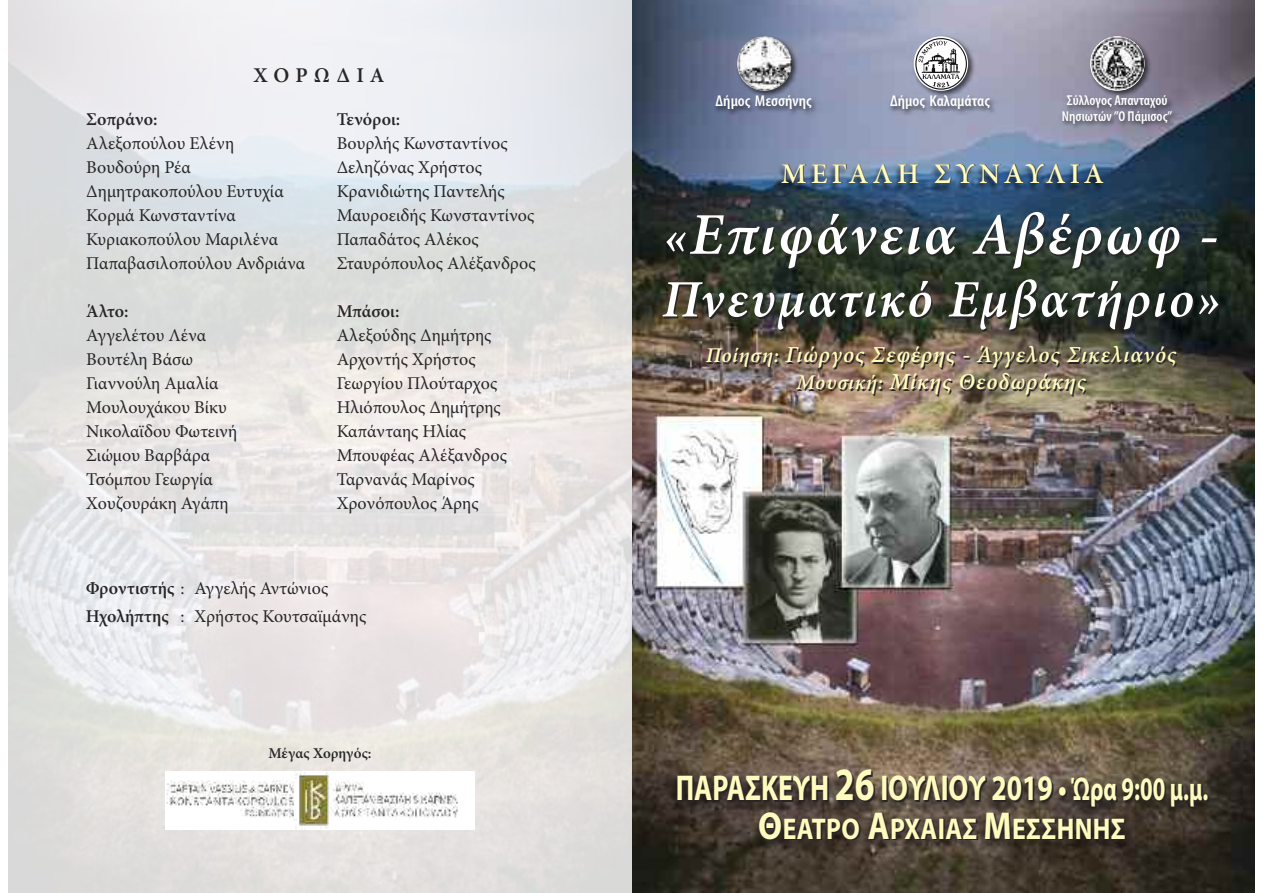
<style>
.page{position:relative;width:1263px;height:893px;background:#fff}
.page>*{position:absolute;margin:0;border:0;box-sizing:border-box;transform-origin:0 0}
.t1{font:italic 600 59.1px "Minion Pro";letter-spacing:.035em;color:#fff}
.t2{font:italic 600 52.65px "Minion Pro";letter-spacing:.04em;color:#fff}
.t3{font:700 36px "Myriad Pro";color:#fffbbf;scale:.77 1}
.t4{font:700 30px "Myriad Pro";letter-spacing:.015em;color:#fffbbf;scale:.86 1}
.t5{font:600 28.65px "Minion Pro";letter-spacing:.15em;color:#fffbbf}
.t6{font:italic 600 22.95px/27.6px "Minion Pro";letter-spacing:.04em;color:#fffbbf;text-align:center}
.t7{font:600 21px "Minion Pro";letter-spacing:.295em;color:#272526}
.t8{font:18px/24px "Minion Pro";color:#272526}
.t9{font:600 18px "Minion Pro";color:#272526}
.t10{font:600 condensed 15.75px "Myriad Pro";color:#fff;scale:1.08 1}
.t11{font:600 15px "Minion Pro";color:#272526}
.t12{font:600 condensed 14.4px/15.8px "Myriad Pro";color:#fff;text-align:center}
.s1{font-weight:600}
.s2{font-size:52.65px}
.s3{font-size:21px}
.s4{font-size:46.5px}
.s5{font-size:33px}
.s6{font-size:39px}
</style>
<div class="page">
<img style="left:631px;top:0;width:623px;height:893px">
<img style="left:631px;top:757px;width:621px;height:120px">
<img style="left:732px;top:31px;width:71px;height:56px">
<img style="left:737px;top:36px;width:55px;height:55px;border-radius:50%">
<img style="left:703px;top:87px;width:127px;height:37px">
<img style="left:909px;top:31px;width:70px;height:56px">
<svg style="left:915px;top:38px;width:52px;height:49px"></svg>
<img style="left:878px;top:87px;width:130px;height:37px">
<img style="left:1085px;top:31px;width:70px;height:57px">
<svg style="left:1090px;top:36px;width:54px;height:55px"></svg>
<img style="left:1091px;top:37px;width:53px;height:53px;border-radius:50%">
<img style="left:1050px;top:88px;width:140px;height:57px">
<img style="left:631px;top:154px;width:622px;height:55px">
<svg style="left:9px;top:0;width:622px;height:893px;background:#e5e4e4"></svg>
<div style="left:165px;top:771px;width:310px;height:58px;background:#fff"></div>
<img style="left:166px;top:771px;width:292px;height:58px">
<p class="t7" style="left:253px;top:68px;width:132px">ΧΟΡΩΔΙΑ</p>
<p class="t9" style="left:86px;top:112px;width:73px">Σοπράνο:</p>
<p class="t8" style="left:86px;top:133px;width:220px">Αλεξοπούλου Ελένη<br>Βουδούρη Ρέα<br>Δημητρακοπούλου Ευτυχία<br>Κορμά Κωνσταντίνα<br>Κυριακοπούλου Μαριλένα<br>Παπαβασιλοπούλου Ανδριάνα</p>
<p class="t9" style="left:86px;top:304px;width:44px">Άλτο:</p>
<p class="t8" style="left:86px;top:325px;width:152px">Αγγελέτου Λένα<br>Βουτέλη Βάσω<br>Γιαννούλη Αμαλία<br>Μουλουχάκου Βίκυ<br>Νικολαϊδου Φωτεινή<br>Σιώμου Βαρβάρα<br>Τσόμπου Γεωργία<br>Χουζουράκη Αγάπη</p>
<p class="t9" style="left:337px;top:112px;width:65px">Τενόροι:</p>
<p class="t8" style="left:337px;top:133px;width:200px">Βουρλής Κωνσταντίνος<br>Δεληζόνας Χρήστος<br>Κρανιδιώτης Παντελής<br>Μαυροειδής Κωνσταντίνος<br>Παπαδάτος Αλέκος<br>Σταυρόπουλος Αλέξανδρος</p>
<p class="t9" style="left:337px;top:304px;width:64px">Μπάσοι:</p>
<p class="t8" style="left:337px;top:325px;width:172px">Αλεξούδης Δημήτρης<br>Αρχοντής Χρήστος<br>Γεωργίου Πλούταρχος<br>Ηλιόπουλος Δημήτρης<br>Καπάνταης Ηλίας<br>Μπουφέας Αλέξανδρος<br>Ταρνανάς Μαρίνος<br>Χρονόπουλος Άρης</p>
<p class="t8" style="left:86px;top:575px;width:282px;line-height:28.5px"><span class="s1">Φροντιστής</span> : Αγγελής Αντώνιος<br><span class="s1">Ηχολήπτης</span> : Χρήστος Κουτσαϊμάνης</p>
<p class="t11" style="left:268px;top:747px;width:104px">Μέγας Χορηγός:</p>
<p class="t10" style="left:715px;top:95px;width:91px">Δήμος Μεσσήνης</p>
<p class="t10" style="left:890px;top:95px;width:94px">Δήμος Καλαμάτας</p>
<p class="t12" style="left:1062px;top:93px;width:112px">Σύλλογος Απανταχού<br>Νησιωτών ”Ο Πάμισος”</p>
<h3 class="t5" style="left:781px;top:163px;width:324px">ΜΕΓΑΛΗ ΣΥΝΑΥΛΙΑ</h3>
<h1 class="t1" style="left:663px;top:212px;width:557px"><span class="s2">«</span>Επιφάνεια Αβέρωφ -</h1>
<h2 class="t2" style="left:662px;top:280px;width:560px">Πνευματικό Εμβατήριο»</h2>
<p class="t6" style="left:706px;top:343px;width:472px"><span class="s3">Ποίηση:</span> Γιώργος Σεφέρης - Άγγελος Σικελιανός<br><span class="s3">Μουσική:</span> Μίκης Θεοδωράκης</p>
<h3 class="t3" style="left:676px;top:775px;width:693px">ΠΑΡΑΣΚΕΥΗ <span class="s4">26</span> ΙΟΥΛΙΟΥ 2019 <span class="s5">• Ώρα 9:00 μ.μ.</span></h3>
<h3 class="t4" style="left:758px;top:817px;width:429px"><span class="s6">Θ</span>ΕΑΤΡΟ <span class="s6">Α</span>ΡΧΑΙΑΣ <span class="s6">Μ</span>ΕΣΣΗΝΗΣ</h3>
</div>
